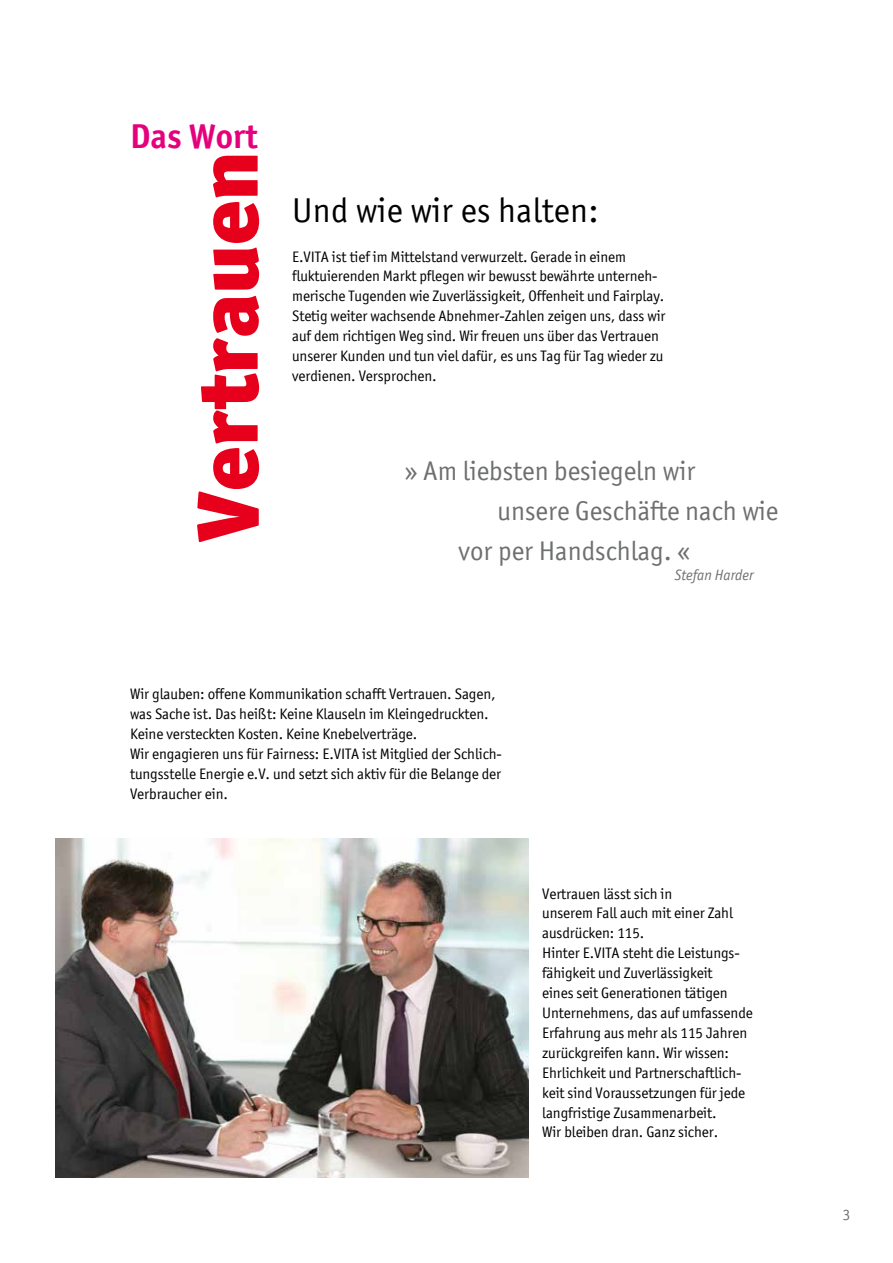
<style>
.page{position:relative;width:893px;height:1263px;background:#fff}
.page>*{position:absolute;margin:0;border:0;box-sizing:border-box;transform-origin:0 0}
.t1{font:87px "Officina Sns IT Cfor EVITA Bl";letter-spacing:-.01em;color:#e6001c}
.t2{font:34.5px "Officina Sns IT Cfor EVITA";letter-spacing:.01em;color:#000}
.t3{font:700 34.5px "Officina Sns IT Cfor EVITA";color:#e5007c}
.t4{font:27px "Officina Sns IT Cfor EVITA";color:#6e706f}
.t5{font:15.75px "Officina Sns IT Cfor EVITA";color:#6e706f}
.t6{font:15.15px/20px "Officina Sns IT Cfor EVITA";letter-spacing:-.005em;color:#000}
.t7{font:italic 15px "Officina Sns IT Cfor EVITA";color:#6e706f}
</style>
<div class="page">
<img style="left:55px;top:839px;width:474px;height:338px">
<h2 class="t3" style="left:130px;top:115px;width:129px">Das Wort</h2>
<h1 class="t1" style="left:171px;top:542px;width:393px;rotate:-90deg">Vertrauen</h1>
<h2 class="t2" style="left:292px;top:190px;width:308px">Und wie wir es halten:</h2>
<p class="t6" style="left:292px;top:246px;width:375px">E.VITA ist tief im Mittelstand verwurzelt. Gerade in einem fluktuierenden Markt pflegen wir bewusst bewährte unterneh&shy;merische Tugenden wie Zuverlässigkeit, Offenheit und Fairplay.<br>Stetig weiter wachsende Abnehmer-Zahlen zeigen uns, dass wir auf dem richtigen Weg sind. Wir freuen uns über das Vertrauen unserer Kunden und tun viel dafür, es uns Tag für Tag wieder zu verdienen. Versprochen.</p>
<h3 class="t4" style="left:405px;top:456px;width:292px">» Am liebsten besiegeln wir</h3>
<h3 class="t4" style="left:498px;top:496px;width:282px">unsere Geschäfte nach wie</h3>
<h3 class="t4" style="left:459px;top:535px;width:233px">vor per Handschlag. «</h3>
<p class="t7" style="left:675px;top:567px;width:80px">Stefan Harder</p>
<p class="t6" style="left:130px;top:684px;width:373px">Wir glauben: offene Kommunikation schafft Vertrauen. Sagen, was Sache ist. Das heißt: Keine Klauseln im Kleingedruckten.<br>Keine versteckten Kosten. Keine Knebelverträge.<br>Wir engagieren uns für Fairness: E.VITA ist Mitglied der Schlich&shy;tungsstelle Energie e.V. und setzt sich aktiv für die Belange der Verbraucher ein.</p>
<p class="t6" style="left:542px;top:883px;width:212px">Vertrauen lässt sich in<br>unserem Fall auch mit einer Zahl ausdrücken: 115.<br>Hinter E.VITA steht die Leistungs&shy;fähigkeit und Zuverlässigkeit<br>eines seit Generationen tätigen<br>Unternehmens, das auf umfassende<br>Erfahrung aus mehr als 115 Jahren zurückgreifen kann. Wir wissen:<br>Ehrlichkeit und Partnerschaftlich&shy;keit sind Voraussetzungen für jede langfristige Zusammenarbeit.<br>Wir bleiben dran. Ganz sicher.</p>
<p class="t5" style="left:843px;top:1206px;width:9px">3</p>
</div>
